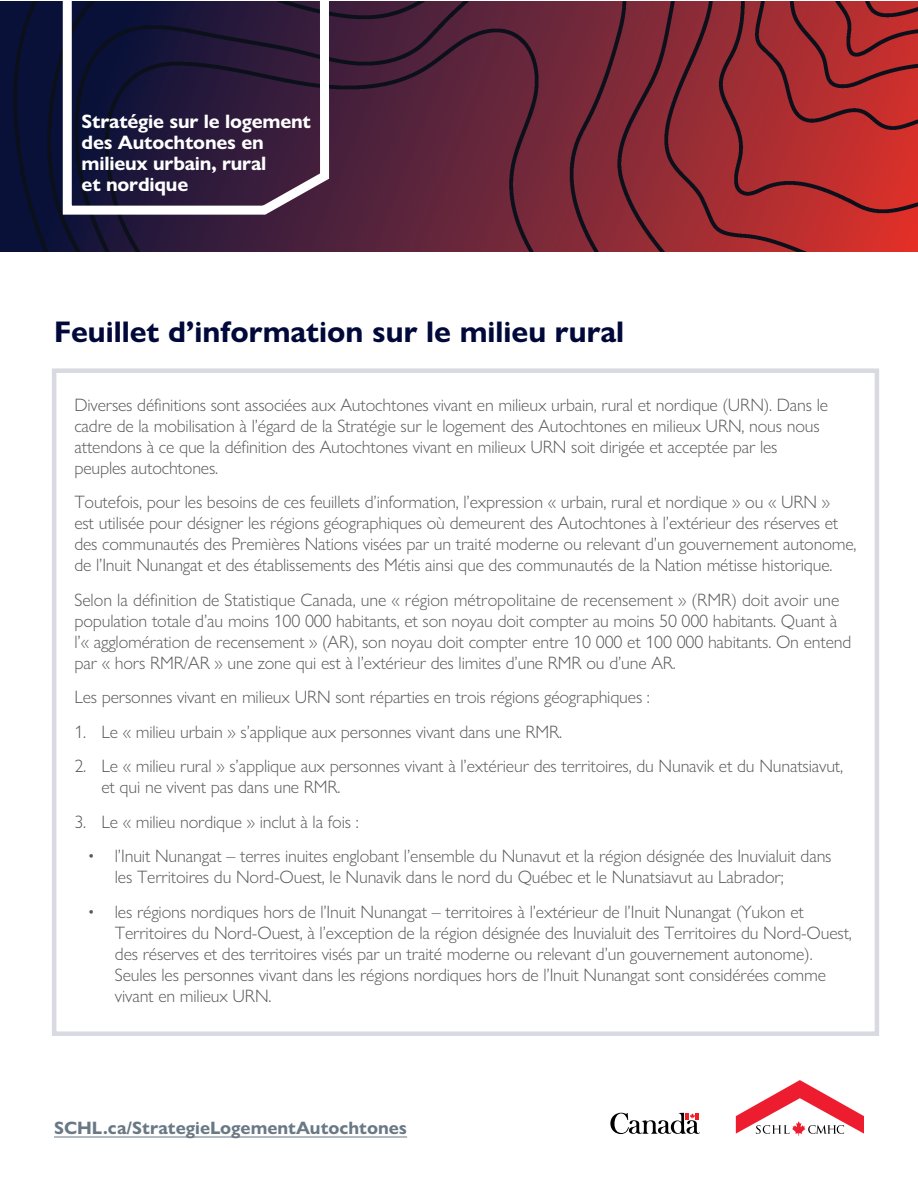
<style>
.page{position:relative;width:918px;height:1188px;background:#fff}
.page>*{position:absolute;margin:0;border:0;box-sizing:border-box;transform-origin:0 0}
.H2_Subhead1{font:700 30px "Gill Sans Nova";color:#00093a}
.H1_Title_URN{font:700 19.5px/21px "Gill Sans Nova";letter-spacing:-.01em;color:#fff}
.Box_Intro_Text{font:300 18px/21px "Gill Sans Nova";letter-spacing:-.01em;color:#58595b}
.P_Body{font:700 18px "Gill Sans Nova";color:#697885}
</style>
<div class="page">
<img style="left:0;top:1px;width:917px;height:250px">
<svg style="left:58px;top:1px;width:276px;height:218px;background:#382d4b"></svg>
<hr style="left:54px;top:1137px;width:353px;height:1px;background:#697885">
<svg style="left:610px;top:1113px;width:90px;height:21px"></svg>
<svg style="left:736px;top:1080px;width:128px;height:56px"></svg>
<div style="left:52px;top:368px;width:827px;height:668px;border:4px solid #d9dae1"></div>
<h1 class="H1_Title_URN" style="left:82px;top:111px;width:231px">Stratégie sur le logement des Autochtones en milieux urbain, rural<br>et nordique</h1>
<h2 class="H2_Subhead1" style="left:54px;top:313px;width:572px">Feuillet d’information sur le milieu rural</h2>
<p class="Box_Intro_Text" style="left:74px;top:394px;width:755px">Diverses définitions sont associées aux Autochtones vivant en milieux urbain, rural et nordique (URN). Dans le cadre de la mobilisation à l’égard de la Stratégie sur le logement des Autochtones en milieux URN, nous nous attendons à ce que la définition des Autochtones vivant en milieux URN soit dirigée et acceptée par les peuples autochtones.</p>
<p class="Box_Intro_Text" style="left:74px;top:492px;width:784px">Toutefois, pour les besoins de ces feuillets d’information, l’expression « urbain, rural et nordique » ou « URN »<br>est utilisée pour désigner les régions géographiques où demeurent des Autochtones à l’extérieur des réserves et des communautés des Premières Nations visées par un traité moderne ou relevant d’un gouvernement autonome, de l’Inuit Nunangat et des établissements des Métis ainsi que des communautés de la Nation métisse historique.</p>
<p class="Box_Intro_Text" style="left:74px;top:589px;width:778px">Selon la définition de Statistique Canada, une « région métropolitaine de recensement » (RMR) doit avoir une population totale d’au moins 100 000 habitants, et son noyau doit compter au moins 50 000 habitants. Quant à l’« agglomération de recensement » (AR), son noyau doit compter entre 10 000 et 100 000 habitants. On entend par « hors RMR/AR » une zone qui est à l’extérieur des limites d’une RMR ou d’une AR.</p>
<p class="Box_Intro_Text" style="left:74px;top:687px;width:577px">Les personnes vivant en milieux URN sont réparties en trois régions géographiques :</p>
<p class="Box_Intro_Text" style="left:74px;top:721px;width:489px">1. Le « milieu urbain » s’applique aux personnes vivant dans une RMR.</p>
<p class="Box_Intro_Text" style="left:101px;top:756px;width:743px;text-indent:-27px">2. Le « milieu rural » s’applique aux personnes vivant à l’extérieur des territoires, du Nunavik et du Nunatsiavut, et qui ne vivent pas dans une RMR.</p>
<p class="Box_Intro_Text" style="left:74px;top:811px;width:286px">3. Le « milieu nordique » inclut à la fois :</p>
<p class="Box_Intro_Text" style="left:115px;top:846px;width:718px;text-indent:-27px">• l’Inuit Nunangat – terres inuites englobant l’ensemble du Nunavut et la région désignée des Inuvialuit dans les Territoires du Nord-Ouest, le Nunavik dans le nord du Québec et le Nunatsiavut au Labrador;</p>
<p class="Box_Intro_Text" style="left:115px;top:901px;width:739px;text-indent:-27px">• les régions nordiques hors de l’Inuit Nunangat – territoires à l’extérieur de l’Inuit Nunangat (Yukon et Territoires du Nord-Ouest, à l’exception de la région désignée des Inuvialuit des Territoires du Nord-Ouest, des réserves et des territoires visés par un traité moderne ou relevant d’un gouvernement autonome).<br>Seules les personnes vivant dans les régions nordiques hors de l’Inuit Nunangat sont considérées comme vivant en milieux URN.</p>
<p class="P_Body" style="left:54px;top:1117px;width:355px">SCHL.ca/StrategieLogementAutochtones</p>
</div>
